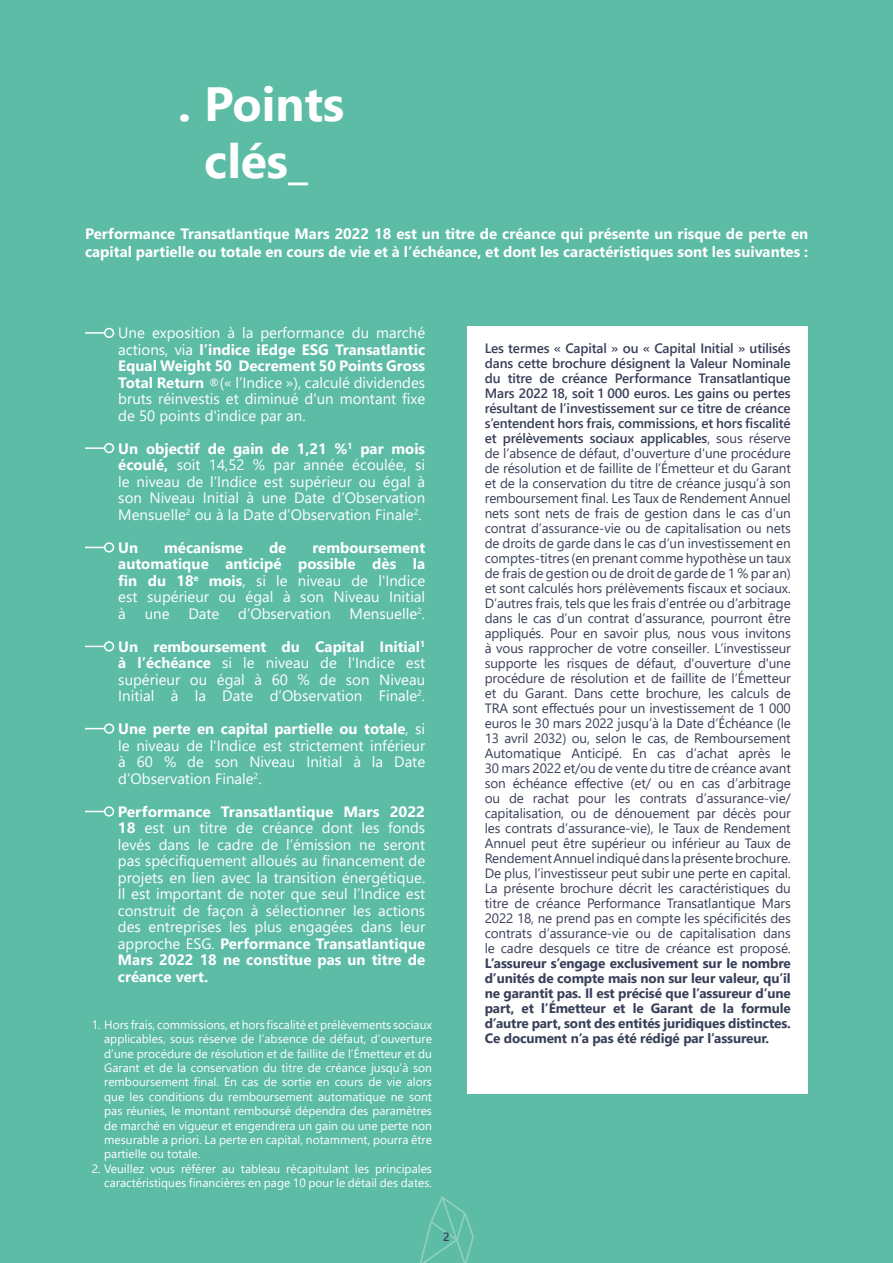
<style>
.page{position:relative;width:893px;height:1263px;background:#5cbca5}
.page>*{position:absolute;margin:0;border:0;box-sizing:border-box;transform-origin:0 0}
.t1{font:700 48px/57.6px "Segoe UI";color:#fff;text-align:center}
.t2{font:15px/16.5px "Segoe UI";color:#fff;text-align:justify}
.t3{font:700 15px/18px "Segoe UI";color:#fff}
.t4{font:13.5px/15px "Segoe UI";letter-spacing:-.01em;color:#383f58;text-align:justify}
.t5{font:12px/14.4px "Segoe UI";color:#fff;text-align:justify}
.t6{font:600 12px "Segoe UI";color:#383f58}
.s1{font-weight:700}
.s2{font-size:13.5px}
.s3{font-weight:600}
.s4{color:#364058}
</style>
<div class="page">
<svg style="left:420px;top:1196px;width:54px;height:67px"></svg>
<div style="left:468px;top:326px;width:340px;height:768px;background:#fff"></div>
<svg style="left:85px;top:332px;width:19px;height:2px"></svg>
<div style="left:104px;top:328px;width:10px;height:10px;border:2px solid #fff;border-radius:50%"></div>
<svg style="left:85px;top:547px;width:19px;height:1px"></svg>
<div style="left:104px;top:542px;width:10px;height:10px;border:2px solid #fff;border-radius:50%"></div>
<svg style="left:85px;top:447px;width:19px;height:2px"></svg>
<div style="left:104px;top:443px;width:10px;height:10px;border:2px solid #fff;border-radius:50%"></div>
<svg style="left:85px;top:646px;width:19px;height:1px"></svg>
<div style="left:104px;top:641px;width:10px;height:10px;border:2px solid #fff;border-radius:50%"></div>
<svg style="left:85px;top:728px;width:19px;height:1px"></svg>
<div style="left:104px;top:723px;width:10px;height:11px;border:2px solid #fff;border-radius:50%"></div>
<svg style="left:85px;top:811px;width:19px;height:1px"></svg>
<div style="left:104px;top:806px;width:10px;height:10px;border:2px solid #fff;border-radius:50%"></div>
<p class="t1" style="left:178px;top:71px;width:168px">. Points clés_</p>
<p class="t3" style="left:85px;top:224px;width:725px">Performance Transatlantique Mars 2022 18 est un titre de créance qui présente un risque de perte en capital partielle ou totale en cours de vie et à l’échéance, et dont les caractéristiques sont les suivantes :</p>
<p class="t2" style="left:118px;top:323px;width:308px">Une exposition à la performance du marché actions, via <span class="s1">l’indice iEdge ESG Transatlantic Equal Weight 50 Decrement 50 Points Gross Total Return</span> <span class="s2">®</span>(« l’Indice »), calculé dividendes bruts réinvestis et diminué d'un montant fixe de 50 points d'indice par an.</p>
<p class="t2" style="left:118px;top:439px;width:308px"><span class="s1">Un objectif de gain de 1,21 %</span><sup>1</sup> <span class="s1">par mois écoulé,</span> soit 14,52 % par année écoulée, si le niveau de l’Indice est supérieur ou égal à son Niveau Initial à une Date d’Observation Mensuelle<sup>2</sup> ou à la Date d’Observation Finale<sup>2</sup>.</p>
<p class="t3" style="left:118px;top:537px;width:21px">Un</p>
<p class="t3" style="left:164px;top:537px;width:80px">mécanisme</p>
<p class="t3" style="left:269px;top:537px;width:19px">de</p>
<p class="t2" style="left:118px;top:538px;width:308px;text-indent:194px"><span class="s1">remboursement automatique anticipé possible dès la fin du 18</span><sup>e</sup> <span class="s1">mois</span>, si le niveau de l'Indice est supérieur ou égal à son Niveau Initial à</p>
<p class="t2" style="left:145px;top:604px;width:26px">une</p>
<p class="t2" style="left:188px;top:604px;width:33px">Date</p>
<p class="t2" style="left:238px;top:604px;width:94px">d’Observation</p>
<p class="t2" style="left:350px;top:604px;width:77px">Mensuelle<sup>2</sup>.</p>
<p class="t2" style="left:118px;top:637px;width:308px"><span class="s1">Un remboursement du Capital Initial</span><sup>1 </sup><span class="s1">à l’échéance</span> si le niveau de l'Indice est supérieur ou égal à 60 % de son Niveau Initial à la Date d’Observation Finale<sup>2</sup>.</p>
<p class="t2" style="left:118px;top:719px;width:308px"><span class="s1">Une perte en capital partielle ou totale</span>, si le niveau de l'Indice est strictement inférieur à 60 % de son Niveau Initial à la Date d’Observation Finale<sup>2</sup>.</p>
<p class="t2" style="left:118px;top:802px;width:309px"><span class="s1">Performance Transatlantique Mars 2022<br>18</span> est un titre de créance dont les fonds levés dans le cadre de l’émission ne seront pas spécifiquement alloués au financement de projets en lien avec la transition énergétique.<br>Il est important de noter que seul l’Indice est construit de façon à sélectionner les actions des entreprises les plus engagées dans leur approche ESG. <span class="s1">Performance Transatlantique Mars 2022 18 ne constitue pas un titre de créance vert.</span></p>
<p class="t5" style="left:104px;top:1016px;width:329px;text-indent:-12px">1. Hors frais, commissions, et hors fiscalité et prélèvements sociaux applicables, sous réserve de l’absence de défaut, d’ouverture d’une procédure de résolution et de faillite de l’Émetteur et du Garant et de la conservation du titre de créance jusqu’à son remboursement final. En cas de sortie en cours de vie alors que les conditions du remboursement automatique ne sont pas réunies, le montant remboursé dépendra des paramètres de marché en vigueur et engendrera un gain ou une perte non mesurable a priori. La perte en capital, notamment, pourra être partielle ou totale.</p>
<p class="t5" style="left:92px;top:1160px;width:342px;text-align:right">2. Veuillez vous référer au tableau récapitulant les principales caractéristiques financières en page 10 pour le détail des dates.</p>
<p class="t6" style="left:443px;top:1225px;width:8px">2</p>
<p class="t4" style="left:485px;top:340px;width:308px"><span class="s3">Les termes « Capital » ou « Capital Initial » utilisés dans cette brochure désignent la Valeur Nominale du titre de créance Performance Transatlantique Mars 2022 18, soit 1 000 euros. Les gains ou pertes résultant de l’investissement sur ce titre de créance s’entendent hors frais, commissions, et hors fiscalité et prélèvements sociaux applicables</span>, sous réserve de l’absence de défaut, d'ouverture d'une procédure de résolution et de faillite de l’Émetteur et du Garant et de la conservation du titre de créance jusqu’à son remboursement final. <span class="s4">Les Taux de Rendement Annuel nets sont nets de frais de gestion dans le cas d’un contrat d’assurance-vie ou de capitalisation ou nets de droits de garde dans le cas d’un investissement en comptes-titres</span> (en prenant comme hypothèse un taux de frais de gestion ou de droit de garde de 1 % par an) et sont calculés hors prélèvements fiscaux et sociaux.<br>D’autres frais, tels que les frais d’entrée ou d’arbitrage dans le cas d’un contrat d’assurance, pourront être appliqués. Pour en savoir plus, nous vous invitons à vous rapprocher de votre conseiller. L’investisseur supporte les risques de défaut, d'ouverture d'une procédure de résolution et de faillite de l’Émetteur et du Garant. Dans cette brochure, les calculs de TRA sont effectués pour un investissement de 1 000 euros le 30 mars 2022 jusqu’à la Date d’Échéance (le 13 avril 2032) ou, selon le cas, de Remboursement Automatique Anticipé. En cas d’achat après le 30 mars 2022 et/ou de vente du titre de créance avant son échéance effective (et/ ou en cas d’arbitrage ou de rachat pour les contrats d’assurance-vie/ capitalisation, ou de dénouement par décès pour les contrats d’assurance-vie), le Taux de Rendement Annuel peut être supérieur ou inférieur au Taux de Rendement Annuel indiqué dans la présente brochure.<br>De plus, l’investisseur peut subir une perte en capital.<br>La présente brochure décrit les caractéristiques du titre de créance Performance Transatlantique Mars 2022 18, ne prend pas en compte les spécificités des contrats d’assurance-vie ou de capitalisation dans le cadre desquels ce titre de créance est proposé.<br><span class="s1">L’assureur s’engage exclusivement sur le nombre d’unités de compte mais non sur leur valeur, qu’il ne garantit pas. Il est précisé que l’assureur d’une part, et l’Émetteur et le Garant de la formule d’autre part, sont des entités juridiques distinctes.<br>Ce document n’a pas été rédigé par l’assureur.</span></p>
</div>
